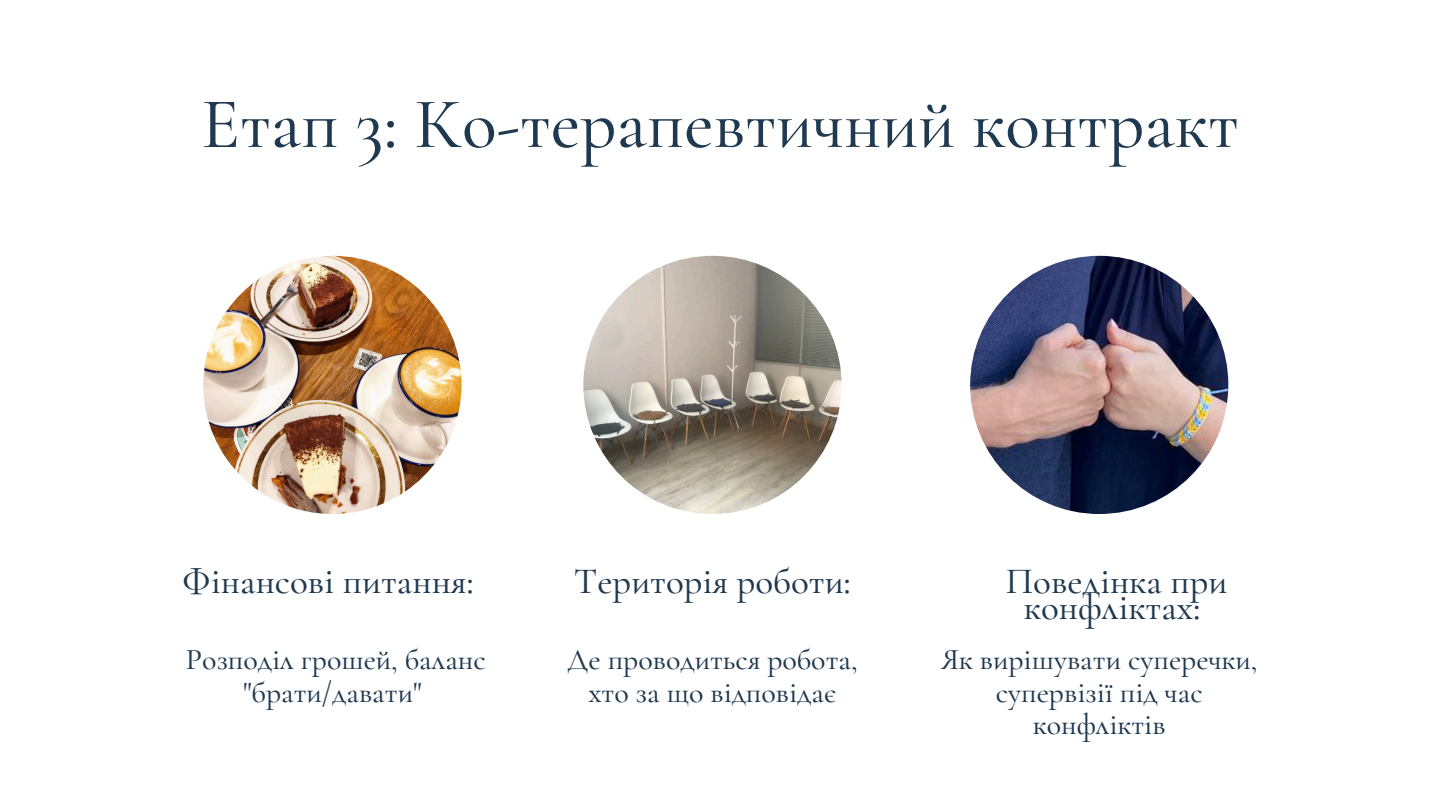
<style>
.page{position:relative;width:1440px;height:810px;background:#fff}
.page>*{position:absolute;margin:0;border:0;box-sizing:border-box;transform-origin:0 0}
.t1{font:500 72px "Cormorant Garamond";color:#1e3950}
.t2{font:500 37px/26.2px "Cormorant Garamond";color:#1e3950;text-align:center}
.t3{font:500 30px/32.2px "Cormorant Garamond";color:#1e3950;text-align:center}
</style>
<div class="page">
<img style="left:203px;top:256px;width:259px;height:258px;border-radius:50%">
<img style="left:583px;top:256px;width:259px;height:258px;border-radius:50%">
<img style="left:970px;top:256px;width:258px;height:258px;border-radius:50%">
<p class="t1" style="left:201px;top:80px;width:1039px">Етап 3: Ко-терапевтичний контракт</p>
<h2 class="t2" style="left:182px;top:568px;width:293px">Фінансові питання:</h2>
<p class="t2" style="left:574px;top:568px;width:278px">Територія роботи:</p>
<h2 class="t2" style="left:1006px;top:568px;width:223px">Поведінка при конфліктах:</h2>
<p class="t3" style="left:186px;top:644px;width:301px">Розподіл грошей, баланс "брати/давати"</p>
<h2 class="t3" style="left:567px;top:644px;width:292px">Де проводиться робота, хто за що відповідає</h2>
<p class="t3" style="left:941px;top:644px;width:318px">Як вирішувати суперечки, супервізії під час конфліктів</p>
</div>
